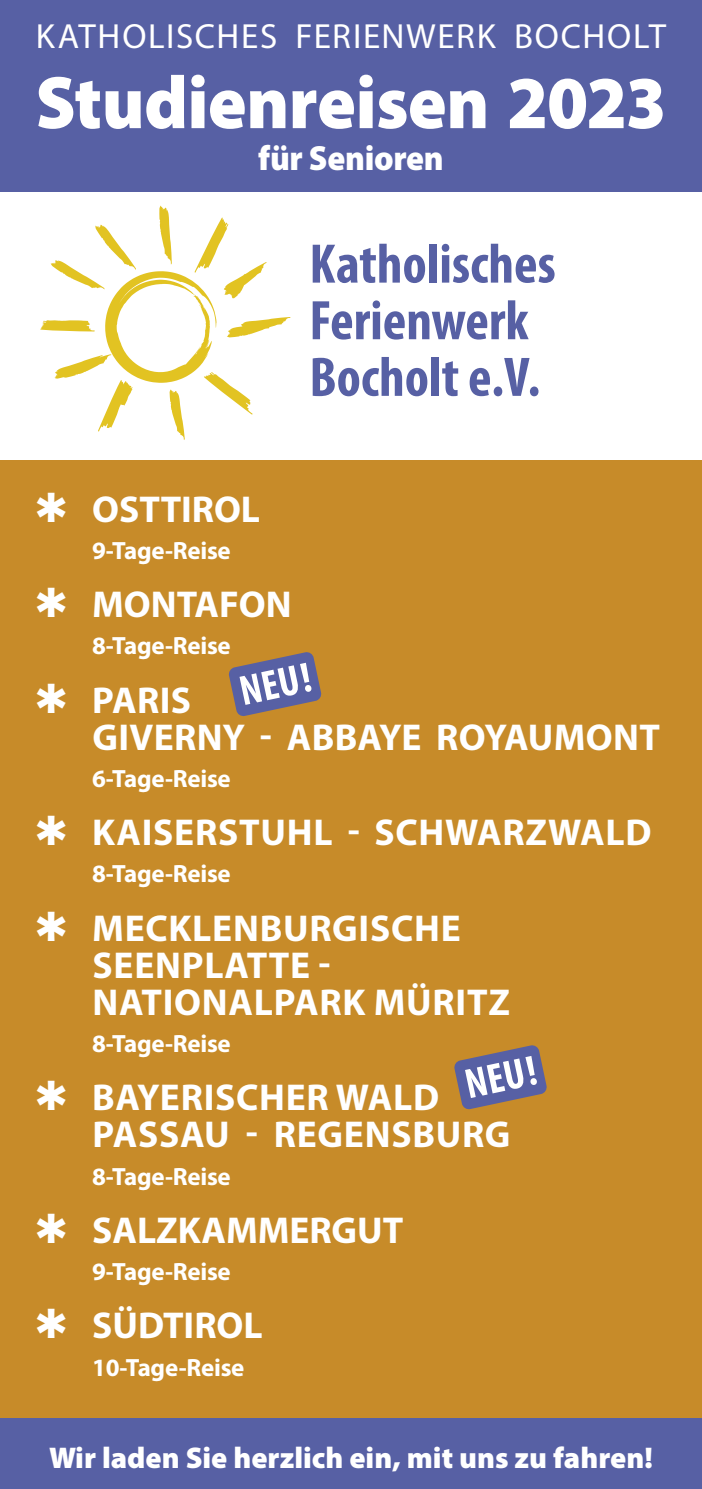
<style>
.page{position:relative;width:702px;height:1489px;background:#fff}
.page>*{position:absolute;margin:0;border:0;box-sizing:border-box;transform-origin:0 0}
.t1{font:900 75px "Myriad Pro";letter-spacing:-.01em;color:#fff;scale:.96 1}
.t2{font:700 condensed 42.5px "Myriad Pro";color:#fff}
.t3{font:700 37.5px/37px "Myriad Pro";letter-spacing:.02em;color:#fff}
.t4{font:700 37.5px "Myriad Pro";color:#fff}
.t5{font:35px "Myriad Pro";letter-spacing:.05em;color:#fff}
.t6{font:900 35px "Myriad Pro";letter-spacing:-.01em;color:#fff;scale:.95 1}
.t7{font:900 30px "Myriad Pro";color:#fff}
.t8{font:700 25px "Myriad Pro";letter-spacing:-.01em;color:#fff}
</style>
<div class="page">
<div style="left:0;top:461px;width:702px;height:956px;background:#c78b29"></div>
<div style="left:0;top:0;width:702px;height:191px;background:#5760a4"></div>
<div style="left:0;top:1417px;width:702px;height:71px;background:#5760a4"></div>
<svg style="left:454px;top:1045px;width:93px;height:64px"></svg>
<svg style="left:229px;top:652px;width:93px;height:64px"></svg>
<svg style="left:313px;top:244px;width:112px;height:39px"></svg>
<div style="left:429px;top:244px;width:7px;height:38px;background:#5760a4"></div>
<svg style="left:441px;top:244px;width:113px;height:39px"></svg>
<svg style="left:313px;top:300px;width:215px;height:39px"></svg>
<svg style="left:313px;top:357px;width:114px;height:39px"></svg>
<div style="left:431px;top:357px;width:8px;height:39px;background:#5760a4"></div>
<svg style="left:442px;top:361px;width:16px;height:35px"></svg>
<svg style="left:469px;top:368px;width:21px;height:28px"></svg>
<div style="left:493px;top:386px;width:9px;height:10px;background:#5760a4;border-radius:50%"></div>
<svg style="left:504px;top:358px;width:25px;height:38px"></svg>
<div style="left:530px;top:386px;width:8px;height:10px;background:#5760a4;border-radius:50%"></div>
<svg style="left:40px;top:205px;width:251px;height:235px"></svg>
<p class="t5" style="left:36px;top:15px;width:632px">KATHOLISCHES FERIENWERK BOCHOLT</p>
<h1 class="t1" style="left:35px;top:53px;width:659px">Studienreisen 2023</h1>
<p class="t6" style="left:258px;top:135px;width:197px">für Senioren</p>
<p class="t4" style="left:35px;top:484px;width:226px">✱ OSTTIROL</p>
<p class="t8" style="left:92px;top:534px;width:140px">9-Tage-Reise</p>
<p class="t4" style="left:35px;top:580px;width:258px">✱ MONTAFON</p>
<p class="t8" style="left:92px;top:629px;width:140px">8-Tage-Reise</p>
<p class="t3" style="left:93px;top:680px;width:569px;text-indent:-57px">✱ PARIS<br>GIVERNY - ABBAYE ROYAUMONT</p>
<p class="t8" style="left:92px;top:762px;width:140px">6-Tage-Reise</p>
<p class="t3" style="left:35px;top:812px;width:617px">✱ KAISERSTUHL - SCHWARZWALD</p>
<p class="t8" style="left:92px;top:857px;width:140px">8-Tage-Reise</p>
<p class="t3" style="left:93px;top:908px;width:419px;text-indent:-57px">✱ MECKLENBURGISCHE<br>SEENPLATTE -<br>NATIONALPARK MÜRITZ</p>
<p class="t8" style="left:92px;top:1027px;width:140px">8-Tage-Reise</p>
<p class="t3" style="left:93px;top:1077px;width:419px;text-indent:-57px">✱ BAYERISCHER WALD<br>PASSAU - REGENSBURG</p>
<p class="t8" style="left:92px;top:1159px;width:140px">8-Tage-Reise</p>
<p class="t4" style="left:35px;top:1205px;width:369px">✱ SALZKAMMERGUT</p>
<p class="t8" style="left:92px;top:1255px;width:140px">9-Tage-Reise</p>
<p class="t4" style="left:35px;top:1301px;width:228px">✱ SÜDTIROL</p>
<p class="t8" style="left:92px;top:1350px;width:154px">10-Tage-Reise</p>
<p class="t2" style="left:235px;top:668px;width:74px;rotate:-12deg">NEU!</p>
<p class="t2" style="left:460px;top:1061px;width:74px;rotate:-12deg">NEU!</p>
<p class="t7" style="left:49px;top:1437px;width:605px">Wir laden Sie herzlich ein, mit uns zu fahren!</p>
</div>
